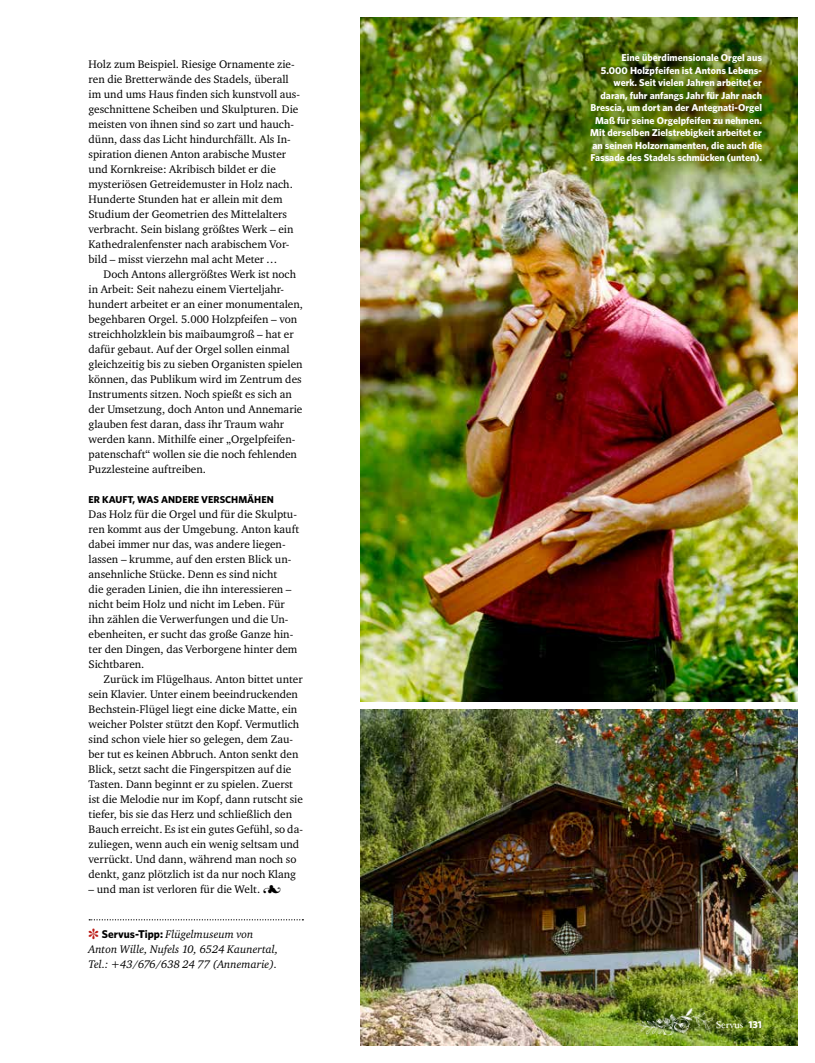
<style>
.page{position:relative;width:815px;height:1063px;background:#fff}
.page>*{position:absolute;margin:0;border:0;box-sizing:border-box;transform-origin:0 0}
.t1{font:11.25px/15px "Charter ITC";color:#000}
.t2{font:italic 11.25px/15px "Charter ITC";color:#000}
.t3{font:700 10px/12.5px "Whitney";color:#fff;text-align:right}
.t4{font:700 10px "Whitney";color:#000}
.t5{font:10px "Hoefler Txt";letter-spacing:-.005em;color:#fff}
.s1{font-family:"Hoefler Txt Fleurons"}
.s2{color:#bc1a15}
.s3{font-family:"Whitney";font-weight:700;font-style:normal}
.s4{font-family:"Whitney";font-weight:700}
</style>
<div class="page">
<img style="left:360px;top:710px;width:437px;height:335px">
<img style="left:360px;top:18px;width:437px;height:684px">
<svg style="left:89px;top:919px;width:214px;height:1px"></svg>
<img style="left:633px;top:1002px;width:83px;height:44px">
<p class="t1" style="left:89px;top:57px;width:213px">Holz zum Beispiel. Riesige Ornamente zie&shy;ren die Bretterwände des Stadels, überall im und ums Haus finden sich kunstvoll aus&shy;geschnittene Scheiben und Skulpturen. Die meisten von ihnen sind so zart und hauch&shy;dünn, dass das Licht hindurchfällt. Als In&shy;spiration dienen Anton arabische Muster und Kornkreise: Akribisch bildet er die mysteriösen Getreidemuster in Holz nach.<br>Hunderte Stunden hat er allein mit dem Studium der Geometrien des Mittelalters verbracht. Sein bislang größtes Werk – ein Kathedralenfenster nach arabischem Vor&shy;bild – misst vierzehn mal acht Meter …</p>
<p class="t1" style="left:89px;top:267px;width:216px;text-indent:15px">Doch Antons allergrößtes Werk ist noch in Arbeit: Seit nahezu einem Vierteljahr&shy;hundert arbeitet er an einer monumentalen, begehbaren Orgel. 5.000 Holzpfeifen – von streichholzklein bis maibaumgroß – hat er dafür gebaut. Auf der Orgel sollen einmal gleichzeitig bis zu sieben Organisten spielen können, das Publikum wird im Zentrum des Instruments sitzen. Noch spießt es sich an der Umsetzung, doch Anton und Annemarie glauben fest daran, dass ihr Traum wahr werden kann. Mithilfe einer „Orgelpfeifen&shy;patenschaft“ wollen sie die noch fehlenden Puzzlesteine auftreiben.</p>
<p class="t4" style="left:89px;top:493px;width:187px">ER KAUFT, WAS ANDERE VERSCHMÄHEN</p>
<p class="t1" style="left:89px;top:507px;width:212px">Das Holz für die Orgel und für die Skulptu&shy;ren kommt aus der Umgebung. Anton kauft dabei immer nur das, was andere liegen&shy;lassen – krumme, auf den ersten Blick un&shy;ansehnliche Stücke. Denn es sind nicht<br>die geraden Linien, die ihn interessieren – nicht beim Holz und nicht im Leben. Für ihn zählen die Verwerfungen und die Un&shy;ebenheiten, er sucht das große Ganze hin&shy;ter den Dingen, das Verborgene hinter dem Sichtbaren.</p>
<p class="t1" style="left:89px;top:672px;width:216px;text-indent:15px">Zurück im Flügelhaus. Anton bittet unter sein Klavier. Unter einem beeindruckenden Bechstein-Flügel liegt eine dicke Matte, ein weicher Polster stützt den Kopf. Vermutlich sind schon viele hier so gelegen, dem Zau&shy;ber tut es keinen Abbruch. Anton senkt den Blick, setzt sacht die Fingerspitzen auf die Tasten. Dann beginnt er zu spielen. Zuerst ist die Melodie nur im Kopf, dann rutscht sie tiefer, bis sie das Herz und schließlich den Bauch erreicht. Es ist ein gutes Gefühl, so da&shy;zuliegen, wenn auch ein wenig seltsam und verrückt. Und dann, während man noch so denkt, ganz plötzlich ist da nur noch Klang</p>
<p class="t1" style="left:89px;top:882px;width:194px">– und man ist verloren für die Welt. <span class="s1">3</span></p>
<p class="t2" style="left:89px;top:927px;width:191px"><span class="s2">✽</span> <span class="s3">Servus-Tipp:</span> Flügelmuseum von<br>Anton Wille, Nufels 10, 6524 Kaunertal,<br>Tel.: +43/676/638 24 77 (Annemarie).</p>
<p class="t3" style="left:590px;top:51px;width:173px">Eine überdimensionale Orgel aus<br>5.000 Holzpfeifen ist Antons Lebens&shy;werk. Seit vielen Jahren arbeitet er daran, fuhr anfangs Jahr für Jahr nach Brescia, um dort an der Antegnati-Orgel Maß für seine Orgelpfeifen zu nehmen.<br>Mit derselben Zielstrebigkeit arbeitet er an seinen Holzornamenten, die auch die Fassade des Stadels schmücken (unten).</p>
<p class="t5" style="left:716px;top:1017px;width:47px">Servus <span class="s4">131</span></p>
</div>
